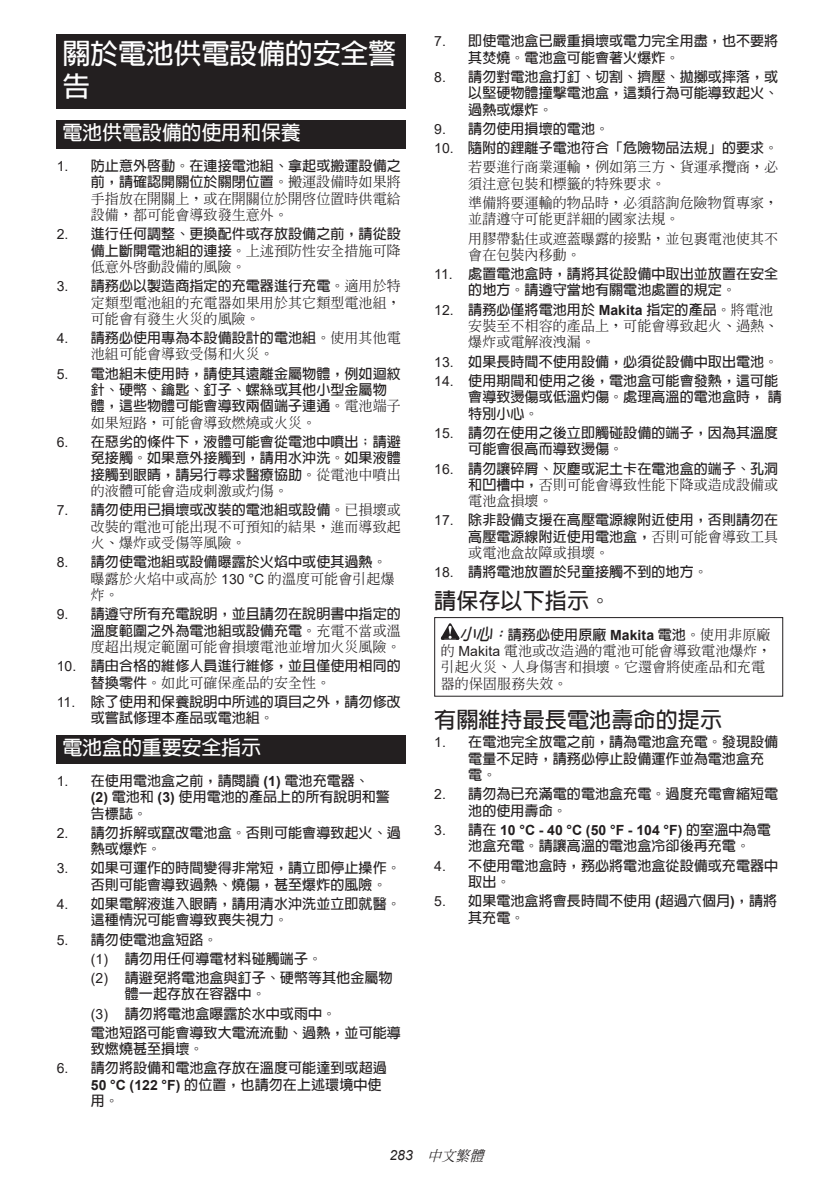
<style>
.page{position:relative;width:840px;height:1191px;background:#fff}
.page>*{position:absolute;margin:0;border:0;box-sizing:border-box;transform-origin:0 0}
.t1{font:700 28px/32.8px "Lin Gothic";letter-spacing:-.01em;color:#fff}
.t2{font:700 22px "Lin Gothic";letter-spacing:.005em;color:#231f20}
.t3{font:700 20px "Lin Gothic";letter-spacing:-.01em;color:#fff}
.t4{font:700 14px/16.4px "Lin Gothic";letter-spacing:.005em;color:#231f20}
.t5{font:500 14px/16.4px "Inn Ming";letter-spacing:.005em;color:#231f20}
.t6{font:700 14px "Arial";letter-spacing:.005em;color:#231f20}
.t7{font:italic 500 14px "Inn Ming";color:#231f20}
.s1{font-family:"Arial";font-weight:400}
.s2{font-family:"Inn Ming";font-weight:500}
.s3{font-family:"Lin Gothic";font-weight:700}
.s4{font-family:"Arial"}
.s5{font-style:italic;font-size:16px}
.s6{font-weight:400}
.s7{font-family:"Lin Gothic"}
</style>
<div class="page">
<div style="left:57px;top:34px;width:348px;height:74px;background:#231f20"></div>
<div style="left:57px;top:120px;width:348px;height:29px;background:#231f20"></div>
<div style="left:57px;top:735px;width:348px;height:28px;background:#231f20"></div>
<svg style="left:440px;top:623px;width:19px;height:16px"></svg>
<div style="left:434px;top:617px;width:348px;height:79px;border:1px solid #231f20"></div>
<h1 class="t1" style="left:62px;top:37px;width:335px">關於電池供電設備的安全警告</h1>
<h3 class="t3" style="left:62px;top:122px;width:240px">電池供電設備的使用和保養</h3>
<p class="t4" style="left:57px;top:157px;width:345px;text-align:right"><span class="s1">1.</span> 防止意外啟動。在連接電池組、拿起或搬運設備之前，請確認開關位於關閉位置。<span class="s2">搬運設備時如果將</span></p>
<p class="t5" style="left:91px;top:190px;width:311px">手指放在開關上，或在開關位於開啟位置時供電給設備，都可能會導致發生意外。</p>
<p class="t4" style="left:57px;top:226px;width:345px;text-align:right"><span class="s1">2.</span> 進行任何調整、更換配件或存放設備之前，請從設備上斷開電池組的連接。<span class="s2">上述預防性安全措施可降</span></p>
<p class="t5" style="left:91px;top:258px;width:156px">低意外啟動設備的風險。</p>
<p class="t4" style="left:57px;top:278px;width:345px"><span class="s1">3.</span> 請務必以製造商指定的充電器進行充電。<span class="s2">適用於特</span></p>
<p class="t5" style="left:91px;top:294px;width:311px">定類型電池組的充電器如果用於其它類型電池組，可能會有發生火災的風險。</p>
<p class="t4" style="left:57px;top:329px;width:345px"><span class="s1">4.</span> 請務必使用專為本設備設計的電池組。<span class="s2">使用其他電</span></p>
<p class="t5" style="left:91px;top:346px;width:184px">池組可能會導致受傷和火災。</p>
<p class="t4" style="left:91px;top:365px;width:311px;text-indent:-34px"><span class="s1">5.</span> 電池組未使用時，請使其遠離金屬物體，例如迴紋針、硬幣、鑰匙、釘子、螺絲或其他小型金屬物體，這些物體可能會導致兩個端子連通。<span class="s2">電池端子</span></p>
<p class="t5" style="left:91px;top:414px;width:227px">如果短路，可能會導致燃燒或火災。</p>
<p class="t4" style="left:91px;top:433px;width:311px;text-align:justify;text-indent:-34px"><span class="s1">6.</span> 在惡劣的條件下，液體可能會從電池中噴出；請避免接觸。如果意外接觸到，請用水沖洗。如果液體接觸到眼睛，請另行尋求醫療協助。<span class="s2">從電池中噴出</span></p>
<p class="t5" style="left:91px;top:482px;width:199px">的液體可能會造成刺激或灼傷。</p>
<p class="t4" style="left:57px;top:502px;width:345px"><span class="s1">7.</span> 請勿使用已損壞或改裝的電池組或設備。<span class="s2">已損壞或</span></p>
<p class="t5" style="left:91px;top:518px;width:311px">改裝的電池可能出現不可預知的結果，進而導致起火、爆炸或受傷等風險。</p>
<p class="t4" style="left:57px;top:554px;width:331px"><span class="s1">8.</span> 請勿使電池組或設備曝露於火焰中或使其過熱。</p>
<p class="t5" style="left:91px;top:570px;width:305px">曝露於火焰中或高於 <span class="s1">130 °C</span> 的溫度可能會引起爆炸。</p>
<p class="t4" style="left:57px;top:606px;width:345px;text-align:right"><span class="s1">9.</span> 請遵守所有充電說明，並且請勿在說明書中指定的溫度範圍之外為電池組或設備充電。<span class="s2">充電不當或溫</span></p>
<p class="t5" style="left:91px;top:638px;width:311px">度超出規定範圍可能會損壞電池並增加火災風險。</p>
<p class="t4" style="left:57px;top:658px;width:345px"><span class="s1">10.</span> 請由合格的維修人員進行維修，並且僅使用相同的</p>
<p class="t5" style="left:91px;top:674px;width:241px"><span class="s3">替換零件。</span>如此可確保產品的安全性。</p>
<p class="t4" style="left:91px;top:693px;width:311px;text-indent:-34px"><span class="s1">11.</span> 除了使用和保養說明中所述的項目之外，請勿修改或嘗試修理本產品或電池組。</p>
<h3 class="t3" style="left:62px;top:737px;width:200px">電池盒的重要安全指示</h3>
<p class="t4" style="left:91px;top:772px;width:300px;text-indent:-34px"><span class="s1">1.</span> 在使用電池盒之前，請閱讀 <span class="s4">(1)</span> 電池充電器、<br><span class="s4">(2)</span> 電池和 <span class="s4">(3)</span> 使用電池的產品上的所有說明和警告標誌。</p>
<p class="t4" style="left:91px;top:824px;width:311px;text-indent:-34px"><span class="s1">2.</span> 請勿拆解或竄改電池盒。否則可能會導致起火、過熱或爆炸。</p>
<p class="t4" style="left:91px;top:860px;width:311px;text-indent:-34px"><span class="s1">3.</span> 如果可運作的時間變得非常短，請立即停止操作。否則可能會導致過熱、燒傷，甚至爆炸的風險。</p>
<p class="t4" style="left:91px;top:895px;width:311px;text-indent:-34px"><span class="s1">4.</span> 如果電解液進入眼睛，請用清水沖洗並立即就醫。這種情況可能會導致喪失視力。</p>
<p class="t4" style="left:91px;top:929px;width:303px;line-height:19.2px;text-indent:-34px"><span class="s1">5.</span> 請勿使電池盒短路。<br><span class="s1">(1)</span> 請勿用任何導電材料碰觸端子。<br><span class="s1">(2)</span> 請避免將電池盒與釘子、硬幣等其他金屬物</p>
<p class="t4" style="left:91px;top:984px;width:311px;line-height:19.2px;text-indent:34px">體一起存放在容器中。<br><span class="s1">(3)</span> 請勿將電池盒曝露於水中或雨中。<br>電池短路可能會導致大電流流動、過熱，並可能導</p>
<p class="t4" style="left:91px;top:1040px;width:114px">致燃燒甚至損壞。</p>
<p class="t4" style="left:91px;top:1060px;width:297px;text-indent:-34px"><span class="s1">6.</span> 請勿將設備和電池盒存放在溫度可能達到或超過<br><span class="s4">50 °C (122 °F)</span> 的位置，也請勿在上述環境中使用。</p>
<p class="t4" style="left:468px;top:33px;width:311px;text-indent:-34px"><span class="s1">7.</span> 即使電池盒已嚴重損壞或電力完全用盡，也不要將其焚燒。電池盒可能會著火爆炸。</p>
<p class="t4" style="left:468px;top:68px;width:311px;text-align:justify;text-indent:-34px"><span class="s1">8.</span> 請勿對電池盒打釘、切割、擠壓、拋擲或摔落，或以堅硬物體撞擊電池盒，這類行為可能導致起火、過熱或爆炸。</p>
<p class="t4" style="left:434px;top:120px;width:176px"><span class="s1">9.</span> 請勿使用損壞的電池。</p>
<p class="t4" style="left:434px;top:140px;width:345px"><span class="s1">10.</span> 隨附的鋰離子電池符合「危險物品法規」的要求。</p>
<p class="t5" style="left:468px;top:159px;width:311px">若要進行商業運輸，例如第三方、貨運承攬商，必須注意包裝和標籤的特殊要求。</p>
<p class="t5" style="left:468px;top:194px;width:311px">準備將要運輸的物品時，必須諮詢危險物質專家，並請遵守可能更詳細的國家法規。</p>
<p class="t5" style="left:468px;top:230px;width:311px">用膠帶黏住或遮蓋曝露的接點，並包裹電池使其不會在包裝內移動。</p>
<p class="t4" style="left:434px;top:266px;width:345px;text-align:center"><span class="s1">11.</span> 處置電池盒時，請將其從設備中取出並放置在安全的地方。請遵守當地有關電池處置的規定。</p>
<p class="t4" style="left:434px;top:301px;width:340px"><span class="s1">12.</span> 請務必僅將電池用於 <span class="s4">Makita</span> 指定的產品。<span class="s2">將電池</span></p>
<p class="t5" style="left:468px;top:317px;width:311px">安裝至不相容的產品上，可能會導致起火、過熱、爆炸或電解液洩漏。</p>
<p class="t4" style="left:434px;top:353px;width:345px"><span class="s1">13.</span> 如果長時間不使用設備，必須從設備中取出電池。</p>
<p class="t4" style="left:468px;top:372px;width:315px;text-indent:-34px"><span class="s1">14.</span> 使用期間和使用之後，電池盒可能會發熱，這可能會導致燙傷或低溫灼傷。處理高溫的電池盒時，請特別小心。</p>
<p class="t4" style="left:468px;top:424px;width:311px;text-indent:-34px"><span class="s1">15.</span> 請勿在使用之後立即觸碰設備的端子，因為其溫度可能會很高而導致燙傷。</p>
<p class="t4" style="left:434px;top:460px;width:345px"><span class="s1">16.</span> 請勿讓碎屑、灰塵或泥土卡在電池盒的端子、孔洞</p>
<p class="t5" style="left:468px;top:476px;width:311px"><span class="s3">和凹槽中，</span>否則可能會導致性能下降或造成設備或電池盒損壞。</p>
<p class="t4" style="left:434px;top:512px;width:345px;text-align:right"><span class="s1">17.</span> 除非設備支援在高壓電源線附近使用，否則請勿在高壓電源線附近使用電池盒，<span class="s2">否則可能會導致工具</span></p>
<p class="t5" style="left:468px;top:544px;width:142px">或電池盒故障或損壞。</p>
<p class="t4" style="left:434px;top:564px;width:275px"><span class="s1">18.</span> 請將電池放置於兒童接觸不到的地方。</p>
<h2 class="t2" style="left:434px;top:589px;width:178px">請保存以下指示。</h2>
<p class="t4" style="left:459px;top:626px;width:312px"><span class="s5">小心：</span>請務必使用原廠 <span class="s4">Makita</span> 電池。<span class="s2">使用非原廠</span></p>
<p class="t5" style="left:440px;top:642px;width:332px">的 <span class="s1">Makita</span> 電池或改造過的電池可能會導致電池爆炸，引起火災、人身傷害和損壞。它還會將使產品和充電器的保固服務失效。</p>
<h2 class="t2" style="left:434px;top:708px;width:289px">有關維持最長電池壽命的提示</h2>
<p class="t4" style="left:468px;top:734px;width:311px;text-indent:-34px"><span class="s1">1.</span> 在電池完全放電之前，請為電池盒充電。發現設備電量不足時，請務必停止設備運作並為電池盒充電。</p>
<p class="t4" style="left:468px;top:786px;width:311px;text-indent:-34px"><span class="s1">2.</span> 請勿為已充滿電的電池盒充電。過度充電會縮短電池的使用壽命。</p>
<p class="t6" style="left:434px;top:820px;width:338px"><span class="s6">3.</span> <span class="s7">請在</span> 10 °C - 40 °C (50 °F - 104 °F) <span class="s7">的室溫中為電</span></p>
<p class="t4" style="left:468px;top:838px;width:283px">池盒充電。請讓高溫的電池盒冷卻後再充電。</p>
<p class="t4" style="left:468px;top:857px;width:311px;text-indent:-34px"><span class="s1">4.</span> 不使用電池盒時，務必將電池盒從設備或充電器中取出。</p>
<p class="t4" style="left:468px;top:892px;width:310px;text-indent:-34px"><span class="s1">5.</span> 如果電池盒將會長時間不使用 <span class="s4">(</span>超過六個月<span class="s4">)</span>，請將其充電。</p>
<p class="t7" style="left:389px;top:1148px;width:99px"><span class="s1">283</span> 中文繁體</p>
</div>
